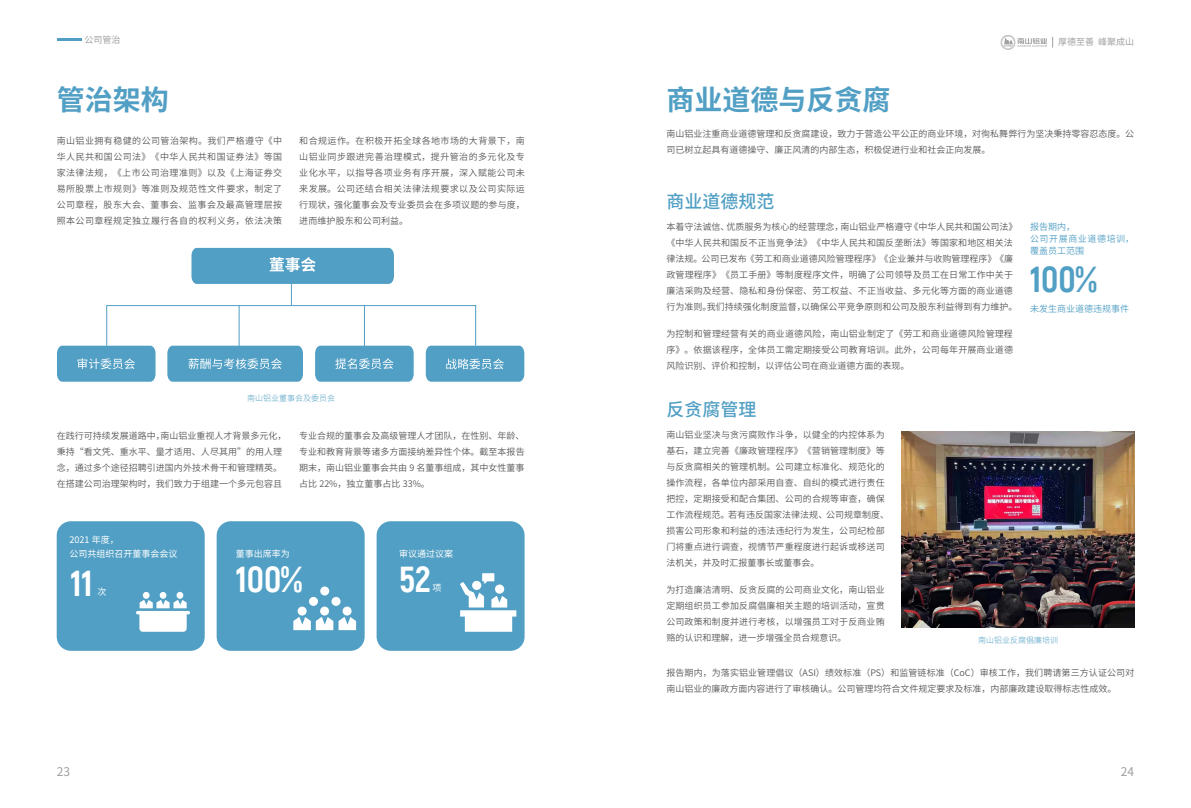
<style>
.page{position:relative;width:1191px;height:808px;background:#fff}
.page>*{position:absolute;margin:0;border:0;box-sizing:border-box;transform-origin:0 0}
.t1{font:800 36px "Akrobat";color:#fff}
.t2{font:800 36px "Akrobat";color:#519fc4}
.t3{font:700 28px "Source Han Sans CN";color:#519fc4}
.t4{font:500 18px "Source Han Sans CN";color:#519fc4}
.t5{font:12px "Source Han Sans CN";color:#9fa0a0}
.t6{font:9px/16px "Source Han Sans CN";color:#595757}
.t7{font:9px/14px "Source Han Sans CN";color:#fff}
.t8{font:9px/12px "Source Han Sans CN";letter-spacing:.065em;color:#519fc4}
.t9{font:9px "Source Han Sans CN";color:#9fa0a0}
.t10{font:9px "Source Han Sans CN";color:#519fc4}
.t11{font:300 8px "Source Han Sans CN";color:#519fc4}
</style>
<div class="page">
<hr style="left:57px;top:38px;width:25px;height:3px;background:#519fc4">
<svg style="left:1000px;top:35px;width:53px;height:15px"></svg>
<div style="left:57px;top:521px;width:148px;height:130px;background:#519fc4;border-radius:14px"></div>
<div style="left:376px;top:521px;width:148px;height:130px;background:#519fc4;border-radius:14px"></div>
<div style="left:217px;top:521px;width:148px;height:130px;background:#519fc4;border-radius:14px"></div>
<img style="left:901px;top:431px;width:233px;height:196px">
<svg style="left:57px;top:346px;width:98px;height:36px;background:#5da5c8"></svg>
<svg style="left:315px;top:346px;width:99px;height:36px;background:#5ea6c8"></svg>
<svg style="left:426px;top:346px;width:98px;height:36px;background:#5da6c8"></svg>
<div style="left:106px;top:305px;width:370px;height:41px;border:1px solid #519fc4"></div>
<svg style="left:191px;top:248px;width:203px;height:57px"></svg>
<svg style="left:167px;top:346px;width:136px;height:36px;background:#5fa7c8"></svg>
<hr style="left:239px;top:305px;width:1px;height:47px;background:#519fc4">
<hr style="left:364px;top:305px;width:1px;height:47px;background:#519fc4">
<div style="left:176px;top:592px;width:7px;height:7px;background:#fff;border-radius:50%"></div>
<div style="left:160px;top:592px;width:6px;height:7px;background:#fff;border-radius:50%"></div>
<div style="left:143px;top:592px;width:7px;height:7px;background:#fff;border-radius:50%"></div>
<svg style="left:136px;top:600px;width:54px;height:32px"></svg>
<svg style="left:460px;top:573px;width:56px;height:59px"></svg>
<div style="left:342px;top:606px;width:9px;height:9px;background:#fff;border-radius:50%"></div>
<div style="left:320px;top:606px;width:9px;height:9px;background:#fff;border-radius:50%"></div>
<div style="left:298px;top:606px;width:9px;height:9px;background:#fff;border-radius:50%"></div>
<svg style="left:293px;top:617px;width:63px;height:13px"></svg>
<div style="left:331px;top:597px;width:9px;height:9px;background:#fff;border-radius:50%"></div>
<div style="left:309px;top:597px;width:9px;height:9px;background:#fff;border-radius:50%"></div>
<div style="left:320px;top:586px;width:9px;height:9px;background:#fff;border-radius:50%"></div>
<p class="t9" style="left:84px;top:35px;width:37px">公司管治</p>
<p class="t9" style="left:1058px;top:37px;width:78px">厚德至善 峰聚成山</p>
<h2 class="t3" style="left:57px;top:84px;width:113px">管治架构</h2>
<h2 class="t3" style="left:666px;top:84px;width:225px">商业道德与反贪腐</h2>
<p class="t6" style="left:666px;top:126px;width:469px">南山铝业注重商业道德管理和反贪腐建设，致力于营造公平公正的商业环境，对徇私舞弊行为坚决秉持零容忍态度。公司已树立起具有道德操守、廉正风清的内部生态，积极促进行业和社会正向发展。</p>
<h3 class="t4" style="left:666px;top:191px;width:109px">商业道德规范</h3>
<p class="t6" style="left:666px;top:219px;width:353px">本着守法诚信、优质服务为核心的经营理念，南山铝业严格遵守《中华人民共和国公司法》《中华人民共和国反不正当竞争法》《中华人民共和国反垄断法》等国家和地区相关法律法规。公司已发布《劳工和商业道德风险管理程序》《企业兼并与收购管理程序》《廉政管理程序》《员工手册》等制度程序文件，明确了公司领导及员工在日常工作中关于廉洁采购及经营、隐私和身份保密、劳工权益、不正当收益、多元化等方面的商业道德行为准则。我们持续强化制度监督，以确保公平竞争原则和公司及股东利益得到有力维护。</p>
<p class="t6" style="left:666px;top:326px;width:348px;text-align:justify">为控制和管理经营有关的商业道德风险，南山铝业制定了《劳工和商业道德风险管理程序》。依据该程序，全体员工需定期接受公司教育培训。此外，公司每年开展商业道德风险识别、评价和控制，以评估公司在商业道德方面的表现。</p>
<h3 class="t4" style="left:666px;top:399px;width:91px">反贪腐管理</h3>
<p class="t6" style="left:666px;top:427px;width:224px">南山铝业坚决与贪污腐败作斗争，以健全的内控体系为基石，建立完善《廉政管理程序》《营销管理制度》等与反贪腐相关的管理机制。公司建立标准化、规范化的操作流程，各单位内部采用自查、自纠的模式进行责任把控，定期接受和配合集团、公司的合规等审查，确保工作流程规范。若有违反国家法律法规、公司规章制度、损害公司形象和利益的违法违纪行为发生，公司纪检部门将重点进行调查，视情节严重程度进行起诉或移送司法机关，并及时汇报董事长或董事会。</p>
<p class="t6" style="left:666px;top:582px;width:220px;text-align:justify">为打造廉洁清明、反贪反腐的公司商业文化，南山铝业定期组织员工参加反腐倡廉相关主题的培训活动，宣贯公司政策和制度并进行考核，以增强员工对于反商业贿赂的认识和理解，进一步增强全员合规意识。</p>
<p class="t6" style="left:666px;top:665px;width:469px">报告期内，为落实铝业管理倡议（ASI）绩效标准（PS）和监管链标准（CoC）审核工作，我们聘请第三方认证公司对南山铝业的廉政方面内容进行了审核确认。公司管理均符合文件规定要求及标准，内部廉政建设取得标志性成效。</p>
<p class="t6" style="left:57px;top:133px;width:227px;text-align:justify">南山铝业拥有稳健的公司管治架构。我们严格遵守《中华人民共和国公司法》《中华人民共和国证券法》等国家法律法规，《上市公司治理准则》以及《上海证券交易所股票上市规则》等准则及规范性文件要求，制定了公司章程，股东大会、董事会、监事会及最高管理层按照本公司章程规定独立履行各自的权利义务，依法决策</p>
<p class="t6" style="left:299px;top:133px;width:227px;text-align:justify">和合规运作。在积极开拓全球各地市场的大背景下，南山铝业同步跟进完善治理模式，提升管治的多元化及专业化水平，以指导各项业务有序开展，深入赋能公司未来发展。公司还结合相关法律法规要求以及公司实际运行现状，强化董事会及专业委员会在多项议题的参与度，进而维护股东和公司利益。</p>
<p class="t8" style="left:1030px;top:220px;width:106px">报告期内，<br>公司开展商业道德培训，覆盖员工范围</p>
<h1 class="t2" style="left:1030px;top:257px;width:68px">100%</h1>
<p class="t10" style="left:1030px;top:304px;width:100px">未发生商业道德违规事件</p>
<p class="t11" style="left:247px;top:394px;width:89px">南山铝业董事会及委员会</p>
<p class="t6" style="left:57px;top:428px;width:231px">在践行可持续发展道路中，南山铝业重视人才背景多元化，秉持“看文凭、重水平、量才适用、人尽其用”的用人理念，通过多个途径招聘引进国内外技术骨干和管理精英。在搭建公司治理架构时，我们致力于组建一个多元包容且</p>
<p class="t6" style="left:299px;top:428px;width:227px;text-align:justify">专业合规的董事会及高级管理人才团队，在性别、年龄、专业和教育背景等诸多方面接纳差异性个体。截至本报告期末，南山铝业董事会共由 9 名董事组成，其中女性董事占比 22%，独立董事占比 33%。</p>
<p class="t7" style="left:69px;top:533px;width:109px">2021 年度，<br>公司共组织召开董事会会议</p>
<p class="t7" style="left:236px;top:547px;width:55px">董事出席率为</p>
<p class="t7" style="left:399px;top:547px;width:55px">审议通过议案</p>
<h1 class="t1" style="left:236px;top:557px;width:68px">100%</h1>
<h1 class="t1" style="left:399px;top:557px;width:33px">52</h1>
<h1 class="t1" style="left:71px;top:561px;width:24px">11</h1>
<p class="t7" style="left:432px;top:581px;width:10px">项</p>
<p class="t7" style="left:98px;top:585px;width:10px">次</p>
<p class="t11" style="left:978px;top:635px;width:81px">南山铝业反腐倡廉培训</p>
<h3 class="t5" style="left:57px;top:765px;width:15px">23</h3>
<h3 class="t5" style="left:1121px;top:765px;width:15px">24</h3>
</div>
